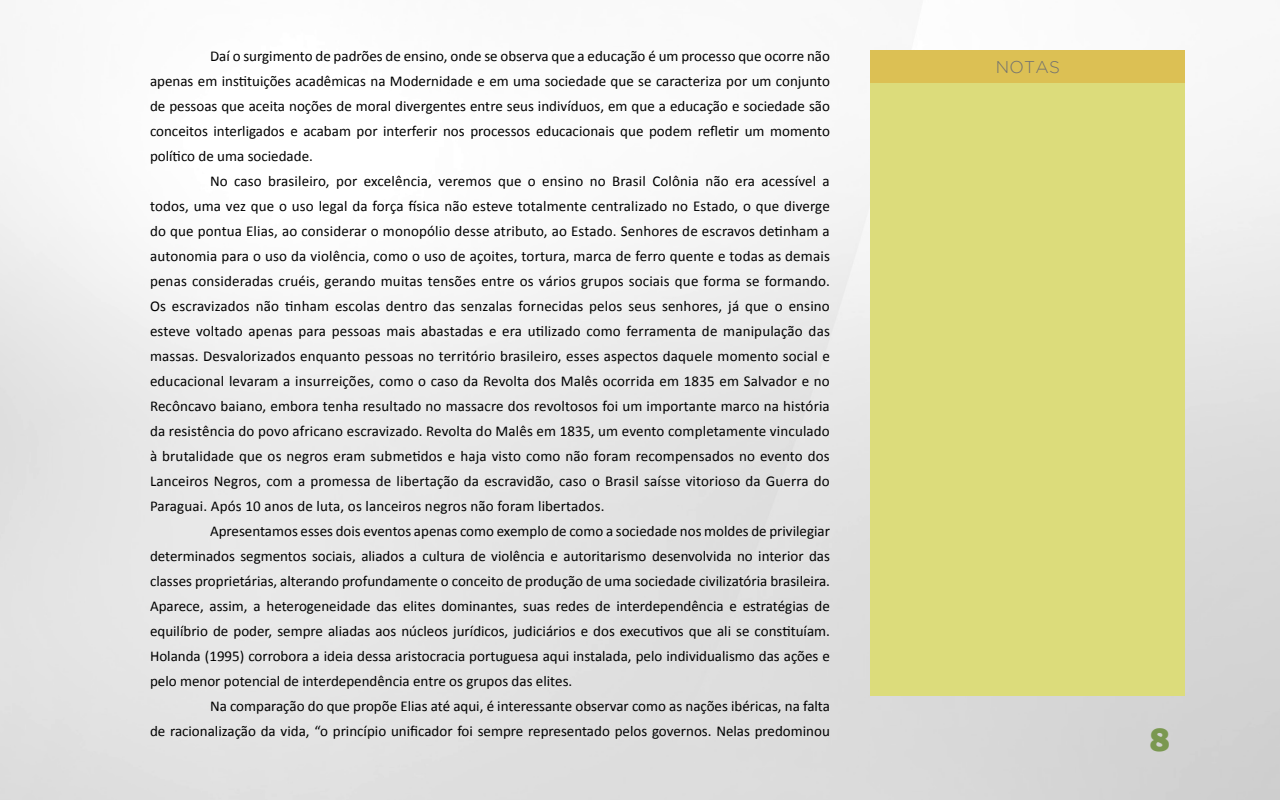
<style>
.page{position:relative;width:1280px;height:800px;background:#fff}
.page>*{position:absolute;margin:0;border:0;box-sizing:border-box;transform-origin:0 0}
.t1{font:800 34px "Franklin Gothic";color:#7a9850}
.t2{font:300 17px "Gotham";letter-spacing:.015em;color:#707070}
.t3{font:15px "Calibri";color:#000}
</style>
<div class="page">
<div style="left:870px;top:50px;width:316px;height:646px;background:#dcdc7b"></div>
<div style="left:870px;top:50px;width:316px;height:34px;background:#dcc054"></div>
<p class="t3" style="left:210px;top:47px;width:621px">Daí o surgimento de padrões de ensino, onde se observa que a educação é um processo que ocorre não</p>
<p class="t3" style="left:150px;top:72px;width:681px">apenas em instituições acadêmicas na Modernidade e em uma sociedade que se caracteriza por um conjunto</p>
<p class="t3" style="left:150px;top:97px;width:681px">de pessoas que aceita noções de moral divergentes entre seus indivíduos, em que a educação e sociedade são</p>
<p class="t3" style="left:150px;top:122px;width:681px">conceitos interligados e acabam por interferir nos processos educacionais que podem refletir um momento</p>
<p class="t3" style="left:150px;top:147px;width:164px">político de uma sociedade.</p>
<p class="t3" style="left:210px;top:172px;width:621px">No caso brasileiro, por excelência, veremos que o ensino no Brasil Colônia não era acessível a</p>
<p class="t3" style="left:150px;top:197px;width:681px">todos, uma vez que o uso legal da força física não esteve totalmente centralizado no Estado, o que diverge</p>
<p class="t3" style="left:150px;top:222px;width:681px">do que pontua Elias, ao considerar o monopólio desse atributo, ao Estado. Senhores de escravos detinham a</p>
<p class="t3" style="left:150px;top:247px;width:681px">autonomia para o uso da violência, como o uso de açoites, tortura, marca de ferro quente e todas as demais</p>
<p class="t3" style="left:150px;top:272px;width:681px">penas consideradas cruéis, gerando muitas tensões entre os vários grupos sociais que forma se formando.</p>
<p class="t3" style="left:150px;top:297px;width:681px">Os escravizados não tinham escolas dentro das senzalas fornecidas pelos seus senhores, já que o ensino</p>
<p class="t3" style="left:150px;top:322px;width:681px">esteve voltado apenas para pessoas mais abastadas e era utilizado como ferramenta de manipulação das</p>
<p class="t3" style="left:150px;top:347px;width:681px">massas. Desvalorizados enquanto pessoas no território brasileiro, esses aspectos daquele momento social e</p>
<p class="t3" style="left:150px;top:372px;width:681px">educacional levaram a insurreições, como o caso da Revolta dos Malês ocorrida em 1835 em Salvador e no</p>
<p class="t3" style="left:150px;top:397px;width:681px">Recôncavo baiano, embora tenha resultado no massacre dos revoltosos foi um importante marco na história</p>
<p class="t3" style="left:150px;top:422px;width:681px">da resistência do povo africano escravizado. Revolta do Malês em 1835, um evento completamente vinculado</p>
<p class="t3" style="left:150px;top:447px;width:681px">à brutalidade que os negros eram submetidos e haja visto como não foram recompensados no evento dos</p>
<p class="t3" style="left:150px;top:472px;width:681px">Lanceiros Negros, com a promessa de libertação da escravidão, caso o Brasil saísse vitorioso da Guerra do</p>
<p class="t3" style="left:150px;top:497px;width:456px">Paraguai. Após 10 anos de luta, os lanceiros negros não foram libertados.</p>
<p class="t3" style="left:210px;top:522px;width:621px">Apresentamos esses dois eventos apenas como exemplo de como a sociedade nos moldes de privilegiar</p>
<p class="t3" style="left:150px;top:547px;width:681px">determinados segmentos sociais, aliados a cultura de violência e autoritarismo desenvolvida no interior das</p>
<p class="t3" style="left:150px;top:572px;width:681px">classes proprietárias, alterando profundamente o conceito de produção de uma sociedade civilizatória brasileira.</p>
<p class="t3" style="left:150px;top:597px;width:681px">Aparece, assim, a heterogeneidade das elites dominantes, suas redes de interdependência e estratégias de</p>
<p class="t3" style="left:150px;top:622px;width:681px">equilíbrio de poder, sempre aliadas aos núcleos jurídicos, judiciários e dos executivos que ali se constituíam.</p>
<p class="t3" style="left:150px;top:647px;width:681px">Holanda (1995) corrobora a ideia dessa aristocracia portuguesa aqui instalada, pelo individualismo das ações e</p>
<p class="t3" style="left:150px;top:672px;width:424px">pelo menor potencial de interdependência entre os grupos das elites.</p>
<p class="t3" style="left:210px;top:697px;width:621px">Na comparação do que propõe Elias até aqui, é interessante observar como as nações ibéricas, na falta</p>
<p class="t3" style="left:150px;top:722px;width:681px">de racionalização da vida, “o princípio unificador foi sempre representado pelos governos. Nelas predominou</p>
<p class="t2" style="left:996px;top:58px;width:66px">NOTAS</p>
<h1 class="t1" style="left:1150px;top:717px;width:21px">8</h1>
</div>
